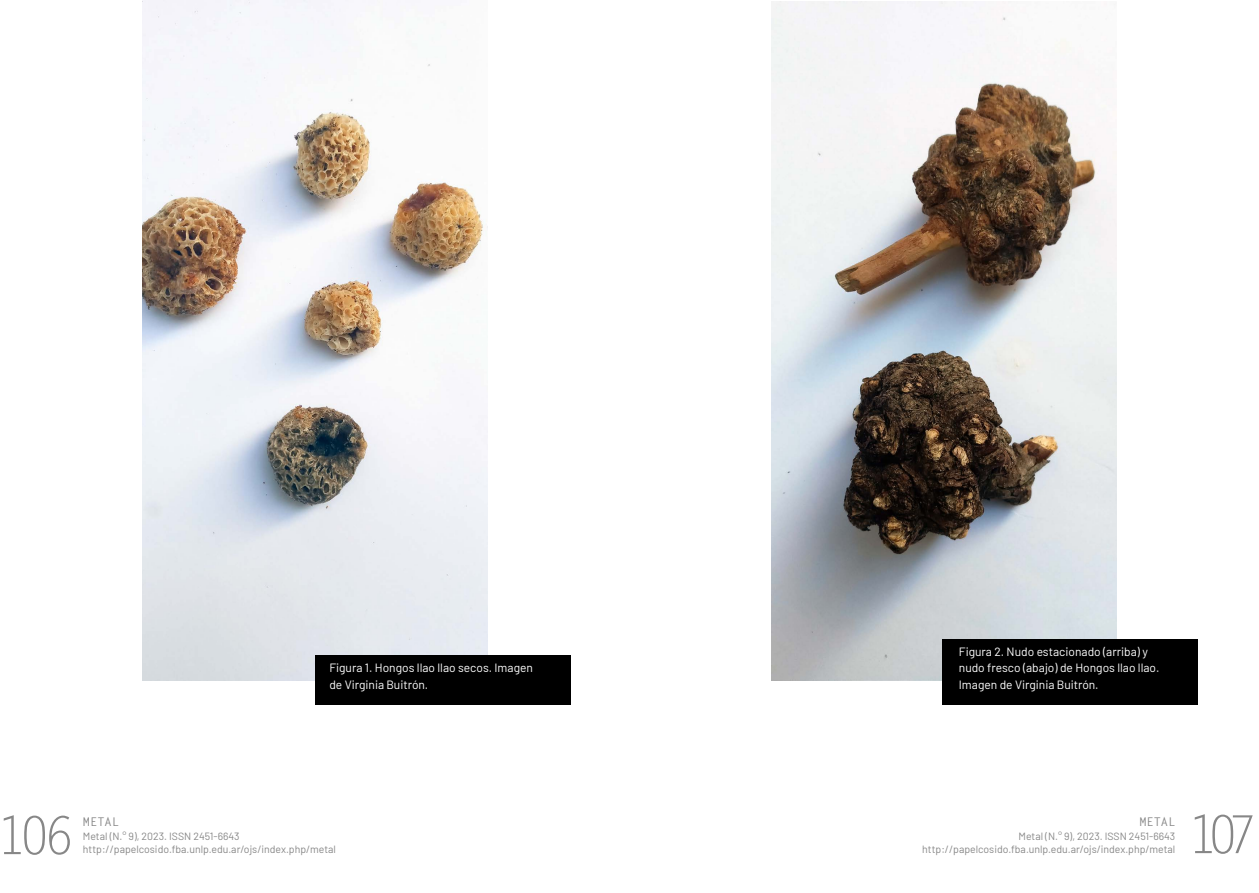
<style>
.page{position:relative;width:1259px;height:893px;background:#fff}
.page>*{position:absolute;margin:0;border:0;box-sizing:border-box;transform-origin:0 0}
.t1{font:52.5px "Letter Gothic Std";letter-spacing:-.195em;color:#878787}
.t2{font:12px/16.5px "Barlow";color:#fff}
.t3{font:700 12px "Letter Gothic Std";color:#878787}
.t4{font:10.5px/13.5px "Barlow";color:#878787}
</style>
<div class="page">
<img style="left:772px;top:2px;width:344px;height:678px">
<div style="left:942px;top:640px;width:255px;height:65px;background:#000"></div>
<img style="left:142px;top:0;width:345px;height:680px">
<div style="left:315px;top:655px;width:255px;height:50px;background:#000"></div>
<p class="t2" style="left:329px;top:659px;width:205px">Figura 1. Hongos llao llao secos. Imagen de Virginia Buitrón.</p>
<h1 class="t1" style="left:-3px;top:805px;width:80px">106</h1>
<p class="t3" style="left:83px;top:814px;width:38px">METAL</p>
<p class="t4" style="left:83px;top:828px;width:254px">Metal (N.° 9), 2023. ISSN 2451-6643 http://papelcosido.fba.unlp.edu.ar/ojs/index.php/metal</p>
<p class="t2" style="left:959px;top:642px;width:202px">Figura 2. Nudo estacionado (arriba) y nudo fresco (abajo) de Hongos llao llao.<br>Imagen de Virginia Buitrón.</p>
<p class="t3" style="left:1139px;top:815px;width:37px">METAL</p>
<p class="t4" style="left:922px;top:828px;width:254px;text-align:right">Metal (N.° 9), 2023. ISSN 2451-6643 http://papelcosido.fba.unlp.edu.ar/ojs/index.php/metal</p>
<h1 class="t1" style="left:1187px;top:804px;width:73px">107</h1>
</div>
